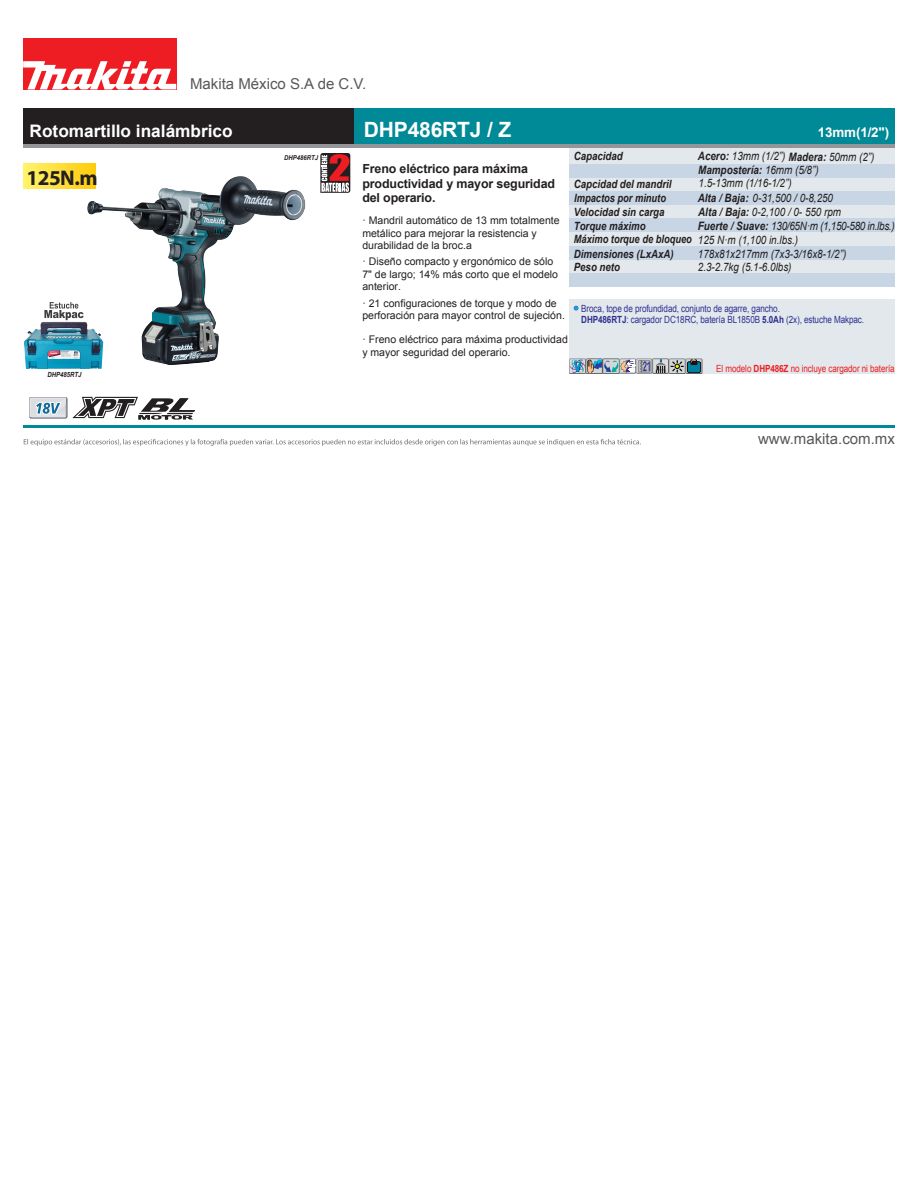
<style>
.page{position:relative;width:918px;height:1188px;background:#fff}
.page>*{position:absolute;margin:0;border:0;box-sizing:border-box;transform-origin:0 0}
.t1{font:700 21.3px "Myriad Pro";color:#231f20}
.t2{font:700 21px "Arial";letter-spacing:-.01em;color:#fff}
.t3{font:700 17.25px "Arial";color:#fff}
.t4{font:15px "Arial";color:#57585a}
.t5{font:700 13.35px "Arial";color:#fff}
.t6{font:700 12.45px/15px "Arial";letter-spacing:-.01em;color:#231f20}
.t7{font:italic 11.55px "Arial";color:#231f20;scale:.85 1}
.t8{font:italic 11.55px "Arial";letter-spacing:-.025em;color:#231f20;scale:.85 1}
.t9{font:italic 700 11.55px "Arial";color:#231f20;scale:.85 1}
.t10{font:italic 700 11.4px/13.5px "Arial";color:#231f20;scale:.85 1}
.t11{font:italic 700 11.4px "Arial";color:#231f20;scale:.82 1}
.t12{font:10.5px/12.6px "Arial";color:#231f20}
.t13{font:9.9px/10.5px "Arial";letter-spacing:-.01em;color:#2e3092;scale:.82 1}
.t14{font:9.9px "Arial";letter-spacing:-.01em;color:#ee1d23;scale:.82 1}
.t15{font:italic 700 7.05px "Arial";color:#231f20;scale:.85 1}
.t16{font:italic 700 6.6px "Arial";color:#231f20;scale:.9 1}
.s1{font-weight:700}
.s2{font-weight:400}
.s3{font-weight:400;font-size:11.55px}
</style>
<div class="page">
<div style="left:569px;top:300px;width:326px;height:74px;background:#e2e8eb"></div>
<div style="left:569px;top:148px;width:326px;height:139px;background:#e2e8eb"></div>
<div style="left:569px;top:164px;width:326px;height:13px;background:#c8d5e4"></div>
<div style="left:569px;top:191px;width:326px;height:14px;background:#c8d5e4"></div>
<div style="left:569px;top:218px;width:326px;height:14px;background:#c8d5e4"></div>
<div style="left:569px;top:246px;width:326px;height:14px;background:#c8d5e4"></div>
<div style="left:569px;top:273px;width:326px;height:14px;background:#c8d5e4"></div>
<hr style="left:23px;top:425px;width:872px;height:2px;background:#008996">
<div style="left:23px;top:38px;width:153px;height:51px;background:#ee1d23"></div>
<svg style="left:23px;top:61px;width:153px;height:28px"></svg>
<div style="left:23px;top:109px;width:872px;height:35px;background:#231f20"></div>
<div style="left:355px;top:109px;width:540px;height:35px;background:#008996"></div>
<hr style="left:23px;top:144px;width:872px;height:4px;background:#939598">
<svg style="left:320px;top:153px;width:30px;height:40px"></svg>
<div style="left:23px;top:163px;width:72px;height:25px;background:linear-gradient(to right,#fff46d,#fecb0e)"></div>
<svg style="left:574px;top:306px;width:4px;height:4px"></svg>
<svg style="left:24px;top:397px;width:617px;height:49px"></svg>
<svg style="left:569px;top:359px;width:133px;height:15px;background:#8d9ca5"></svg>
<img style="left:24px;top:322px;width:78px;height:47px">
<svg style="left:44px;top:302px;width:40px;height:18px"></svg>
<img style="left:87px;top:188px;width:133px;height:177px">
<h3 class="t4" style="left:190px;top:74px;width:178px">Makita México S.A de C.V.</h3>
<h3 class="t3" style="left:30px;top:120px;width:205px">Rotomartillo inalámbrico</h3>
<h2 class="t2" style="left:364px;top:116px;width:149px">DHP486RTJ / Z</h2>
<p class="t6" style="left:362px;top:161px;width:194px">Freno eléctrico para máxima productividad y mayor seguridad del operario.</p>
<p class="t12" style="left:362px;top:214px;width:199px">· Mandril automático de 13 mm totalmente metálico para mejorar la resistencia y durabilidad de la broc.a</p>
<p class="t12" style="left:362px;top:255px;width:197px">· Diseño compacto y ergonómico de sólo<br>7" de largo; 14% más corto que el modelo anterior.</p>
<p class="t12" style="left:362px;top:297px;width:204px">· 21 configuraciones de torque y modo de perforación para mayor control de sujeción.</p>
<p class="t12" style="left:362px;top:333px;width:207px">· Freno eléctrico para máxima productividad y mayor seguridad del operario.</p>
<p class="t5" style="left:818px;top:124px;width:73px">13mm(1/2")</p>
<p class="t10" style="left:574px;top:150px;width:59px">Capacidad</p>
<p class="t7" style="left:698px;top:149px;width:209px"><span class="s1">Acero:</span> 13mm (1/2”) <span class="s1">Madera:</span> 50mm (2”)</p>
<p class="t16" style="left:284px;top:154px;width:39px">DHP486RTJ</p>
<p class="t9" style="left:698px;top:163px;width:143px">Mampostería: <span class="s2">16mm (5/8”)</span></p>
<h1 class="t1" style="left:26px;top:164px;width:73px">125N.m</h1>
<p class="t10" style="left:574px;top:177px;width:116px">Capcidad del mandril</p>
<p class="t7" style="left:699px;top:176px;width:111px">1.5-13mm (1/16-1/2”)</p>
<p class="t11" style="left:574px;top:190px;width:113px">Impactos por minuto</p>
<p class="t7" style="left:698px;top:191px;width:161px"><span class="s1">Alta / Baja:</span> 0-31,500 / 0-8,250</p>
<p class="t8" style="left:698px;top:218px;width:233px"><span class="s1">Fuerte / Suave:</span> 130/65N·m (1,150-580 in.lbs.)</p>
<p class="t7" style="left:698px;top:205px;width:170px"><span class="s1">Alta / Baja:</span> 0-2,100 / 0- 550 rpm</p>
<p class="t10" style="left:574px;top:206px;width:108px">Velocidad sin carga</p>
<p class="t10" style="left:574px;top:219px;width:265px">Torque máximo<br>Máximo torque de bloqueo <span class="s3">125 N·m (1,100 in.lbs.)</span></p>
<p class="t10" style="left:574px;top:248px;width:119px">Dimensiones (LxAxA)</p>
<p class="t7" style="left:698px;top:246px;width:176px">178x81x217mm (7x3-3/16x8-1/2”)</p>
<p class="t10" style="left:574px;top:261px;width:56px">Peso neto</p>
<p class="t7" style="left:698px;top:259px;width:112px">2.3-2.7kg (5.1-6.0lbs)</p>
<p class="t13" style="left:581px;top:304px;width:347px">Broca, tope de profundidad, conjunto de agarre, gancho.<br><span class="s1">DHP486RTJ</span>: cargador DC18RC, batería BL1850B <span class="s1">5.0Ah</span> (2x), estuche Makpac.</p>
<p class="t14" style="left:716px;top:362px;width:219px">El modelo <span class="s1">DHP486Z</span> no incluye cargador ni batería</p>
<p class="t15" style="left:47px;top:370px;width:42px">DHP485RTJ</p>
<h3 class="t4" style="left:758px;top:429px;width:138px">www.makita.com.mx</h3>
</div>
